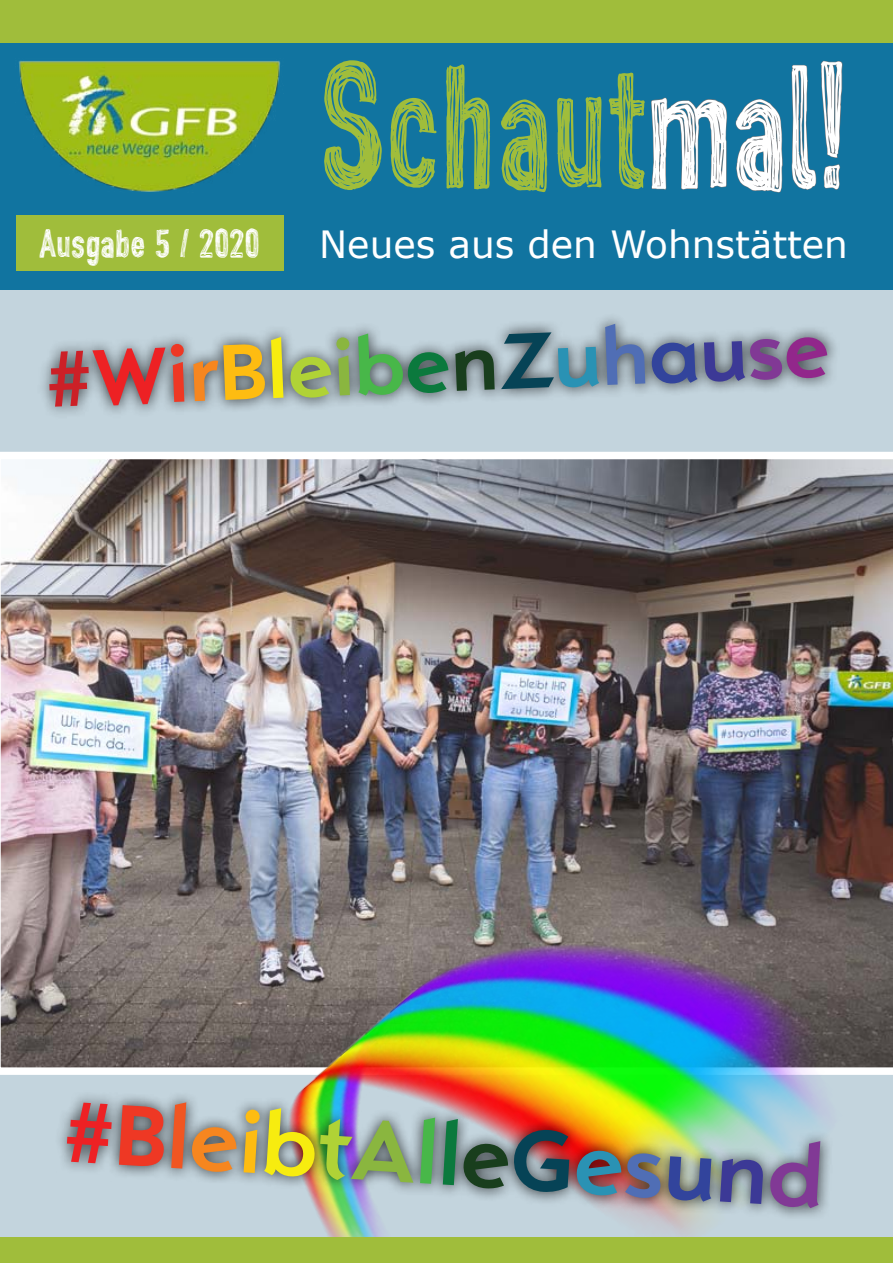
<style>
.page{position:relative;width:893px;height:1263px;background:#fff}
.page>*{position:absolute;margin:0;border:0;box-sizing:border-box;transform-origin:0 0}
.t1{font:173.1px "CF John Doe PERSONALUSE";color:#a0bd3b;scale:.84 1}
.t2{font:700 90px "Opel Sans";color:#ed2124}
.t3{font:700 82.5px "Opel Sans";color:#cc2027}
.t4{font:39px "CF John Doe";color:#fff}
.t5{font:37.5px "Verdana";color:#fff}
.s1{color:#fff}
.s2{font-family:"CF John Doe";color:#fff}
.s3{color:#ed2124}
.s4{color:#ee3824}
.s5{color:#f6861f}
.s6{color:#febc11}
.s7{color:#f7ec0f}
.s8{color:#b0d236}
.s9{color:#8ab63f}
.s10{color:#48b749}
.s11{color:#0b793d}
.s12{color:#193e1d}
.s13{color:#064356}
.s14{color:#2a92b4}
.s15{color:#506eb5}
.s16{color:#32449c}
.s17{color:#3c3996}
.s18{color:#813995}
.s19{color:#92278b}
.s20{color:#f05622}
</style>
<div class="page">
<div style="left:1px;top:289px;width:892px;height:974px;background:#c3d4dd"></div>
<div style="left:0;top:43px;width:893px;height:247px;background:#1174a0"></div>
<svg style="left:651px;top:97px;width:76px;height:93px"></svg>
<svg style="left:735px;top:99px;width:48px;height:94px"></svg>
<svg style="left:791px;top:60px;width:52px;height:130px"></svg>
<div style="left:0;top:0;width:893px;height:43px;background:#a0bd3b"></div>
<img style="left:18px;top:60px;width:262px;height:132px">
<div style="left:16px;top:215px;width:268px;height:55px;background:#a0bd3b"></div>
<img style="left:0;top:448px;width:893px;height:630px">
<div style="left:36px;top:311px;width:804px;height:108px;background:#000;opacity:.75"></div>
<img style="left:211px;top:790px;width:682px;height:447px">
<div style="left:53px;top:1089px;width:781px;height:132px;background:#000;opacity:.75"></div>
<div style="left:0;top:1237px;width:893px;height:26px;background:#a0bd3b"></div>
<h1 class="t1" style="left:319px;top:56px;width:633px">Schaut<span class="s1">mal</span><span class="s2">!</span></h1>
<p class="t4" style="left:39px;top:221px;width:222px">Ausgabe 5 / 2020</p>
<p class="t5" style="left:319px;top:218px;width:530px">Neues aus den Wohnstätten</p>
<h3 class="t3" style="left:44px;top:328px;width:786px;rotate:-2deg">#<span class="s3">W</span><span class="s4">i</span><span class="s5">r</span><span class="s6">B</span><span class="s7">l</span><span class="s8">e</span><span class="s9">i</span><span class="s10">b</span><span class="s11">e</span><span class="s12">n</span><span class="s13">Z</span><span class="s14">u</span><span class="s15">h</span><span class="s16">a</span><span class="s17">u</span><span class="s18">s</span><span class="s19">e</span></h3>
<h2 class="t2" style="left:67px;top:1075px;width:762px;rotate:3deg">#<span class="s4">B</span><span class="s20">l</span><span class="s5">e</span><span class="s6">i</span><span class="s7">b</span><span class="s8">t</span><span class="s9">A</span><span class="s10">l</span><span class="s11">l</span><span class="s12">e</span><span class="s13">G</span><span class="s14">e</span><span class="s15">s</span><span class="s16">u</span><span class="s17">n</span><span class="s18">d</span></h2>
</div>
